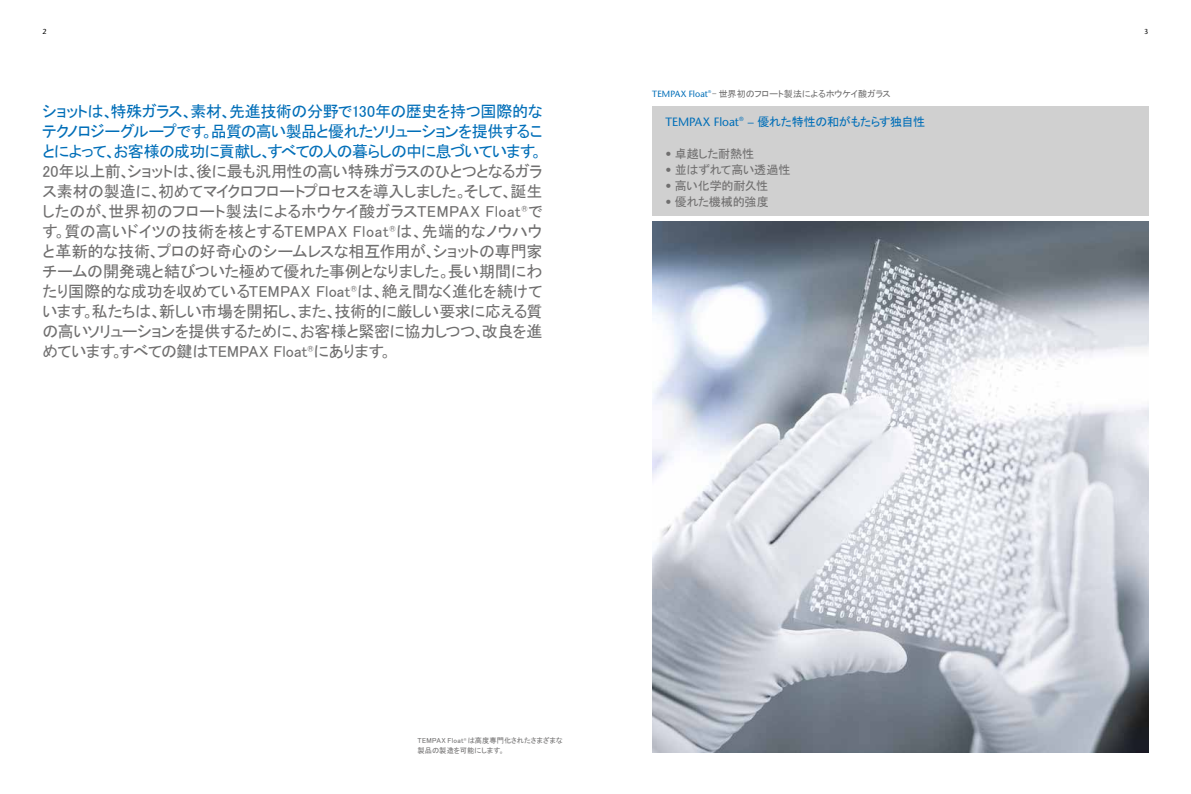
<style>
.page{position:relative;width:1191px;height:794px;background:#fff}
.page>*{position:absolute;margin:0;border:0;box-sizing:border-box;transform-origin:0 0}
.t1{font:16px/20px "MS P Gothic";letter-spacing:-.02em;color:#706f6f;text-align:justify}
.t2{font:16px/20px "MS P Gothic";letter-spacing:-.04em;color:#006eb8;text-align:justify}
.t3{font:12px "MS P Gothic";letter-spacing:-.015em;color:#706f6f}
.t4{font:12px "MS P Gothic";letter-spacing:-.03em;color:#006eb8}
.t5{font:9px "MS P Gothic";color:#706f6f}
.t6{font:9px "Stone Sans";letter-spacing:.01em;color:#006eb8}
.t7{font:7.2px/9.5px "MS P Gothic";letter-spacing:.005em;color:#706f6f}
.t8{font:7.2px "Stone Sans";color:#000}
.t9{font:4px "Stone Sans";color:#006eb8}
.s1{font-family:"Stone Sans"}
</style>
<div class="page">
<img style="left:652px;top:221px;width:496px;height:532px">
<div style="left:652px;top:106px;width:496px;height:109px;background:#d0d0d0"></div>
<p class="t8" style="left:43px;top:27px;width:6px">2</p>
<p class="t8" style="left:1144px;top:27px;width:6px">3</p>
<p class="t2" style="left:43px;top:101px;width:501px">ショットは、特殊ガラス、素材、先進技術の分野で130年の歴史を持つ国際的なテクノロジーグループです。品質の高い製品と優れたソリューションを提供することによって、お客様の成功に貢献し、すべての人の暮らしの中に息づいています。</p>
<p class="t1" style="left:43px;top:161px;width:501px">20年以上前、ショットは、後に最も汎用性の高い特殊ガラスのひとつとなるガラス素材の製造に、初めてマイクロフロートプロセスを導入しました。そして、誕生したのが、世界初のフロート製法によるホウケイ酸ガラスTEMPAX Float<sup>®</sup>です。質の高いドイツの技術を核とするTEMPAX Float<sup>®</sup>は、先端的なノウハウと革新的な技術、プロの好奇心のシームレスな相互作用が、ショットの専門家チームの開発魂と結びついた極めて優れた事例となりました。長い期間にわたり国際的な成功を収めているTEMPAX Float<sup>®</sup>は、絶え間なく進化を続けています。私たちは、新しい市場を開拓し、また、技術的に厳しい要求に応える質の高いソリューションを提供するために、お客様と緊密に協力しつつ、改良を進めています。すべての鍵はTEMPAX Float<sup>®</sup>にあります。</p>
<p class="t6" style="left:652px;top:89px;width:57px">TEMPAX Float</p>
<p class="t9" style="left:708px;top:90px;width:5px">®</p>
<p class="t5" style="left:712px;top:90px;width:180px">– 世界初のフロート製法によるホウケイ酸ガラス</p>
<p class="t4" style="left:665px;top:115px;width:261px"><span class="s1">TEMPAX Float</span><sup>®</sup> <span class="s1">–</span> 優れた特性の和がもたらす独自性</p>
<p class="t3" style="left:665px;top:147px;width:90px"><span class="s1">•</span> 卓越した耐熱性</p>
<p class="t3" style="left:665px;top:163px;width:126px"><span class="s1">•</span> 並はずれて高い透過性</p>
<p class="t3" style="left:665px;top:179px;width:104px"><span class="s1">•</span> 高い化学的耐久性</p>
<p class="t3" style="left:665px;top:195px;width:105px"><span class="s1">•</span> 優れた機械的強度</p>
<p class="t7" style="left:417px;top:736px;width:147px">TEMPAX Float<sup>®</sup> は高度専門化されたさまざまな製品の製造を可能にします。</p>
</div>
